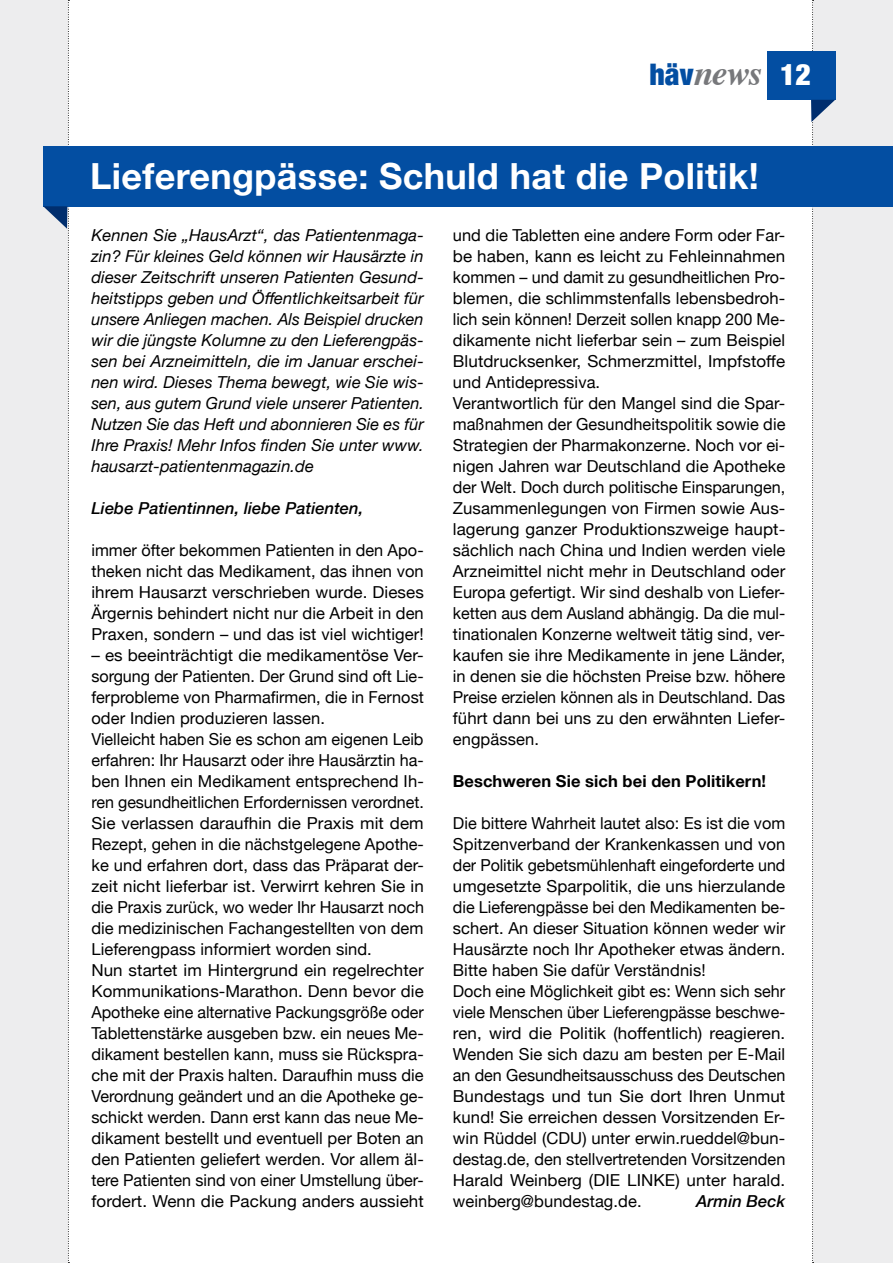
<style>
.page{position:relative;width:893px;height:1263px;background:#fff}
.page>*{position:absolute;margin:0;border:0;box-sizing:border-box;transform-origin:0 0}
.t1{font:700 36px "Helvetica Neue";letter-spacing:.01em;color:#fff}
.t2{font:italic 700 35.4px "Times";color:#77787b}
.t3{font:16.5px/21px "Helvetica Neue";letter-spacing:.005em;color:#000}
.t4{font:italic 16.5px/21px "Helvetica Neue";letter-spacing:.005em;color:#000;text-align:justify}
.t5{font:italic 500 16.5px "Helvetica Neue";letter-spacing:.005em;color:#000}
.t6{font:700 16.5px "Helvetica Neue";letter-spacing:.005em;color:#000}
.s1{font-family:"Helvetica Neue";font-weight:900;font-style:normal;font-stretch:condensed;font-size:29.7px;color:#034ea2}
.s2{font-family:"Helvetica Neue";font-weight:900;font-style:normal;font-stretch:condensed;font-size:29.7px;color:#fff}
</style>
<div class="page">
<div style="left:813px;top:0;width:80px;height:1263px;background:#ededee"></div>
<div style="left:0;top:0;width:68px;height:1263px;background:#ededee"></div>
<div style="left:767px;top:51px;width:68px;height:49px;background:#034ea2"></div>
<svg style="left:811px;top:0;width:24px;height:1263px"></svg>
<div style="left:43px;top:146px;width:850px;height:60px;background:#034ea2"></div>
<svg style="left:43px;top:0;width:26px;height:1263px"></svg>
<h2 class="t2" style="left:649px;top:40px;width:163px"><span class="s1">häv</span>news <span class="s2">12</span></h2>
<h1 class="t1" style="left:90px;top:147px;width:670px">Lieferengpässe: Schuld hat die Politik!</h1>
<p class="t4" style="left:91px;top:225px;width:334px">Kennen Sie „HausArzt“, das Patientenmaga&shy;zin? Für kleines Geld können wir Hausärzte in dieser Zeitschrift unseren Patienten Gesund&shy;heitstipps geben und Öffentlichkeitsarbeit für unsere Anliegen machen. Als Beispiel drucken wir die jüngste Kolumne zu den Lieferengpäs&shy;sen bei Arzneimitteln, die im Januar erschei&shy;nen wird. Dieses Thema bewegt, wie Sie wis&shy;sen, aus gutem Grund viele unserer Patienten.<br>Nutzen Sie das Heft und abonnieren Sie es für Ihre Praxis! Mehr Infos finden Sie unter www. hausarzt-patientenmagazin.de</p>
<p class="t5" style="left:91px;top:494px;width:273px">Liebe Patientinnen, liebe Patienten,</p>
<p class="t3" style="left:91px;top:540px;width:334px;text-align:justify">immer öfter bekommen Patienten in den Apo&shy;theken nicht das Medikament, das ihnen von ihrem Hausarzt verschrieben wurde. Dieses Ärgernis behindert nicht nur die Arbeit in den Praxen, sondern – und das ist viel wichtiger!</p>
<p class="t3" style="left:91px;top:645px;width:334px">– es beeinträchtigt die medikamentöse Ver&shy;sorgung der Patienten. Der Grund sind oft Lie&shy;ferprobleme von Pharmafirmen, die in Fernost oder Indien produzieren lassen.<br>Vielleicht haben Sie es schon am eigenen Leib erfahren: Ihr Hausarzt oder ihre Hausärztin ha&shy;ben Ihnen ein Medikament entsprechend Ih&shy;ren gesundheitlichen Erfordernissen verordnet.<br>Sie verlassen daraufhin die Praxis mit dem Rezept, gehen in die nächstgelegene Apothe&shy;ke und erfahren dort, dass das Präparat der&shy;zeit nicht lieferbar ist. Verwirrt kehren Sie in die Praxis zurück, wo weder Ihr Hausarzt noch die medizinischen Fachangestellten von dem Lieferengpass informiert worden sind.<br>Nun startet im Hintergrund ein regelrechter Kommunikations-Marathon. Denn bevor die Apotheke eine alternative Packungsgröße oder Tablettenstärke ausgeben bzw. ein neues Me&shy;dikament bestellen kann, muss sie Rückspra&shy;che mit der Praxis halten. Daraufhin muss die Verordnung geändert und an die Apotheke ge&shy;schickt werden. Dann erst kann das neue Me&shy;dikament bestellt und eventuell per Boten an den Patienten geliefert werden. Vor allem äl&shy;tere Patienten sind von einer Umstellung über&shy;fordert. Wenn die Packung anders aussieht</p>
<p class="t3" style="left:453px;top:225px;width:334px">und die Tabletten eine andere Form oder Far&shy;be haben, kann es leicht zu Fehleinnahmen kommen – und damit zu gesundheitlichen Pro&shy;blemen, die schlimmstenfalls lebensbedroh&shy;lich sein können! Derzeit sollen knapp 200 Me&shy;dikamente nicht lieferbar sein – zum Beispiel Blutdrucksenker, Schmerzmittel, Impfstoffe und Antidepressiva.<br>Verantwortlich für den Mangel sind die Spar&shy;maßnahmen der Gesundheitspolitik sowie die Strategien der Pharmakonzerne. Noch vor ei&shy;nigen Jahren war Deutschland die Apotheke der Welt. Doch durch politische Einsparungen, Zusammenlegungen von Firmen sowie Aus&shy;lagerung ganzer Produktionszweige haupt&shy;sächlich nach China und Indien werden viele Arzneimittel nicht mehr in Deutschland oder Europa gefertigt. Wir sind deshalb von Liefer&shy;ketten aus dem Ausland abhängig. Da die mul&shy;tinationalen Konzerne weltweit tätig sind, ver&shy;kaufen sie ihre Medikamente in jene Länder, in denen sie die höchsten Preise bzw. höhere Preise erzielen können als in Deutschland. Das führt dann bei uns zu den erwähnten Liefer&shy;engpässen.</p>
<p class="t6" style="left:453px;top:768px;width:315px">Beschweren Sie sich bei den Politikern!</p>
<p class="t3" style="left:453px;top:813px;width:334px">Die bittere Wahrheit lautet also: Es ist die vom Spitzenverband der Krankenkassen und von der Politik gebetsmühlenhaft eingeforderte und umgesetzte Sparpolitik, die uns hierzulande die Lieferengpässe bei den Medikamenten be&shy;schert. An dieser Situation können weder wir Hausärzte noch Ihr Apotheker etwas ändern.<br>Bitte haben Sie dafür Verständnis!<br>Doch eine Möglichkeit gibt es: Wenn sich sehr viele Menschen über Lieferengpässe beschwe&shy;ren, wird die Politik (hoffentlich) reagieren.<br>Wenden Sie sich dazu am besten per E-Mail an den Gesundheitsausschuss des Deutschen Bundestags und tun Sie dort Ihren Unmut kund! Sie erreichen dessen Vorsitzenden Er&shy;win Rüddel (CDU) unter erwin.rueddel@bun&shy;destag.de, den stellvertretenden Vorsitzenden Harald Weinberg (DIE LINKE) unter harald. weinberg@bundestag.de.</p>
<p class="t5" style="left:696px;top:1187px;width:91px">Armin Beck</p>
</div>
